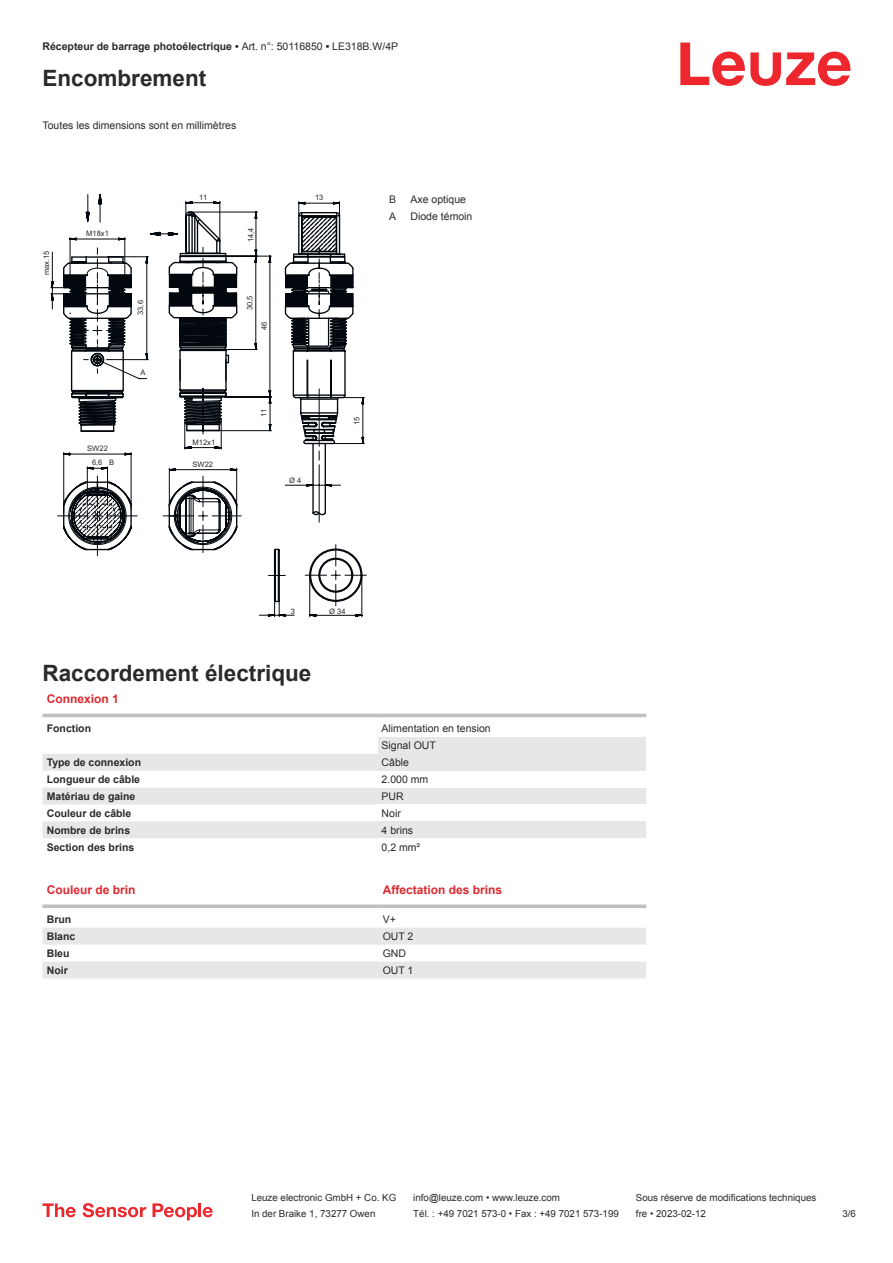
<style>
.page{position:relative;width:893px;height:1263px;background:#fff}
.page>*{position:absolute;margin:0;border:0;box-sizing:border-box;transform-origin:0 0}
.t1{font:700 22.5px "Arial";color:#2b292a}
.t2{font:700 12px "Arial";color:#db2a30}
.t3{font:700 10.5px "Arial";color:#2b292a}
.t4{font:10.5px/17px "Arial";color:#2b292a}
.t5{font:9.75px "Arial";color:#2b292a}
.t6{font:7.5px/14.1px "Arial";color:#2b292a;text-align:center}
.s1{font-weight:400}
</style>
<div class="page">
<svg style="left:680px;top:43px;width:170px;height:43px"></svg>
<svg style="left:43px;top:713px;width:603px;height:5px"></svg>
<svg style="left:43px;top:754px;width:335px;height:84px;fill:#e6e7e9"></svg>
<hr style="left:43px;top:714px;width:335px;height:3px;background:#bdbfc1">
<hr style="left:378px;top:714px;width:268px;height:3px;background:#bdbfc1">
<div style="left:378px;top:737px;width:268px;height:17px;background:#e6e7e9"></div>
<div style="left:378px;top:754px;width:268px;height:17px;background:#e6e7e9"></div>
<div style="left:378px;top:787px;width:268px;height:17px;background:#e6e7e9"></div>
<div style="left:378px;top:821px;width:268px;height:17px;background:#e6e7e9"></div>
<svg style="left:43px;top:928px;width:603px;height:50px"></svg>
<svg style="left:43px;top:904px;width:335px;height:4px"></svg>
<svg style="left:378px;top:904px;width:226px;height:4px"></svg>
<svg style="left:604px;top:904px;width:42px;height:4px"></svg>
<svg style="left:43px;top:1203px;width:33px;height:14px"></svg>
<svg style="left:83px;top:1203px;width:63px;height:14px"></svg>
<svg style="left:153px;top:1203px;width:44px;height:17px"></svg>
<hr style="left:198px;top:1203px;width:3px;height:14px;background:#ed272d">
<svg style="left:203px;top:1207px;width:10px;height:10px"></svg>
<svg style="left:50px;top:194px;width:304px;height:356px"></svg>
<svg style="left:83px;top:301px;width:284px;height:316px"></svg>
<p class="t3" style="left:43px;top:42px;width:357px">Récepteur de barrage photoélectrique • <span class="s1">Art. n°: 50116850</span> • <span class="s1">LE318B.W/4P</span></p>
<h1 class="t1" style="left:43px;top:69px;width:165px">Encombrement</h1>
<p class="t4" style="left:43px;top:117px;width:195px">Toutes les dimensions sont en millimètres</p>
<p class="t6" style="left:40px;top:275px;width:26px;rotate:-90deg">max.15</p>
<p class="t6" style="left:86px;top:227px;width:24px">M18x1</p>
<p class="t6" style="left:134px;top:315px;width:16px;rotate:-90deg">33,6</p>
<p class="t6" style="left:141px;top:366px;width:7px">A</p>
<p class="t6" style="left:199px;top:191px;width:10px">11</p>
<p class="t6" style="left:193px;top:436px;width:24px">M12x1</p>
<p class="t6" style="left:87px;top:442px;width:22px">SW22<br>6,6</p>
<p class="t6" style="left:109px;top:456px;width:7px">B</p>
<p class="t6" style="left:193px;top:458px;width:22px">SW22</p>
<p class="t6" style="left:244px;top:242px;width:16px;rotate:-90deg">14,4</p>
<p class="t6" style="left:243px;top:310px;width:16px;rotate:-90deg">30,5</p>
<p class="t6" style="left:258px;top:330px;width:10px;rotate:-90deg">46</p>
<p class="t6" style="left:315px;top:191px;width:10px">13</p>
<p class="t4" style="left:389px;top:192px;width:9px">B</p>
<p class="t4" style="left:411px;top:192px;width:57px">Axe optique</p>
<p class="t4" style="left:389px;top:209px;width:9px">A</p>
<p class="t4" style="left:411px;top:209px;width:63px">Diode témoin</p>
<p class="t6" style="left:257px;top:417px;width:10px;rotate:-90deg">11</p>
<p class="t6" style="left:289px;top:473px;width:14px">Ø 4</p>
<p class="t6" style="left:350px;top:425px;width:10px;rotate:-90deg">15</p>
<p class="t6" style="left:291px;top:605px;width:6px">3</p>
<p class="t6" style="left:329px;top:604px;width:18px">Ø 34</p>
<h1 class="t1" style="left:43px;top:664px;width:270px">Raccordement électrique</h1>
<p class="t2" style="left:47px;top:694px;width:74px">Connexion 1</p>
<p class="t3" style="left:47px;top:724px;width:46px">Fonction</p>
<p class="t4" style="left:382px;top:721px;width:111px">Alimentation en tension<br>Signal OUT</p>
<p class="t3" style="left:47px;top:758px;width:96px">Type de connexion</p>
<p class="t4" style="left:382px;top:755px;width:29px">Câble</p>
<p class="t3" style="left:47px;top:775px;width:95px">Longueur de câble</p>
<p class="t4" style="left:382px;top:772px;width:48px">2.000 mm</p>
<p class="t3" style="left:47px;top:792px;width:90px">Matériau de gaine</p>
<p class="t4" style="left:382px;top:788px;width:24px">PUR</p>
<p class="t3" style="left:47px;top:809px;width:86px">Couleur de câble</p>
<p class="t4" style="left:382px;top:805px;width:21px">Noir</p>
<p class="t3" style="left:47px;top:826px;width:85px">Nombre de brins</p>
<p class="t4" style="left:382px;top:822px;width:33px">4 brins</p>
<p class="t3" style="left:47px;top:843px;width:89px">Section des brins</p>
<p class="t4" style="left:382px;top:839px;width:40px">0,2 mm²</p>
<p class="t2" style="left:47px;top:885px;width:90px">Couleur de brin</p>
<p class="t2" style="left:383px;top:885px;width:121px">Affectation des brins</p>
<p class="t3" style="left:47px;top:915px;width:26px">Brun</p>
<p class="t4" style="left:383px;top:912px;width:15px">V+</p>
<p class="t3" style="left:47px;top:932px;width:30px">Blanc</p>
<p class="t4" style="left:383px;top:929px;width:32px">OUT 2</p>
<p class="t3" style="left:47px;top:949px;width:24px">Bleu</p>
<p class="t4" style="left:383px;top:945px;width:25px">GND</p>
<p class="t3" style="left:47px;top:966px;width:23px">Noir</p>
<p class="t4" style="left:383px;top:962px;width:32px">OUT 1</p>
<p class="t5" style="left:251px;top:1194px;width:146px">Leuze electronic GmbH + Co. KG</p>
<p class="t5" style="left:413px;top:1194px;width:148px">info@leuze.com • www.leuze.com</p>
<p class="t5" style="left:636px;top:1194px;width:182px">Sous réserve de modifications techniques</p>
<p class="t5" style="left:251px;top:1210px;width:126px">In der Braike 1, 73277 Owen</p>
<p class="t5" style="left:413px;top:1210px;width:207px">Tél. : +49 7021 573-0 • Fax : +49 7021 573-199</p>
<p class="t5" style="left:636px;top:1210px;width:72px">fre • 2023-02-12</p>
<p class="t5" style="left:842px;top:1210px;width:15px">3 /6</p>
</div>
